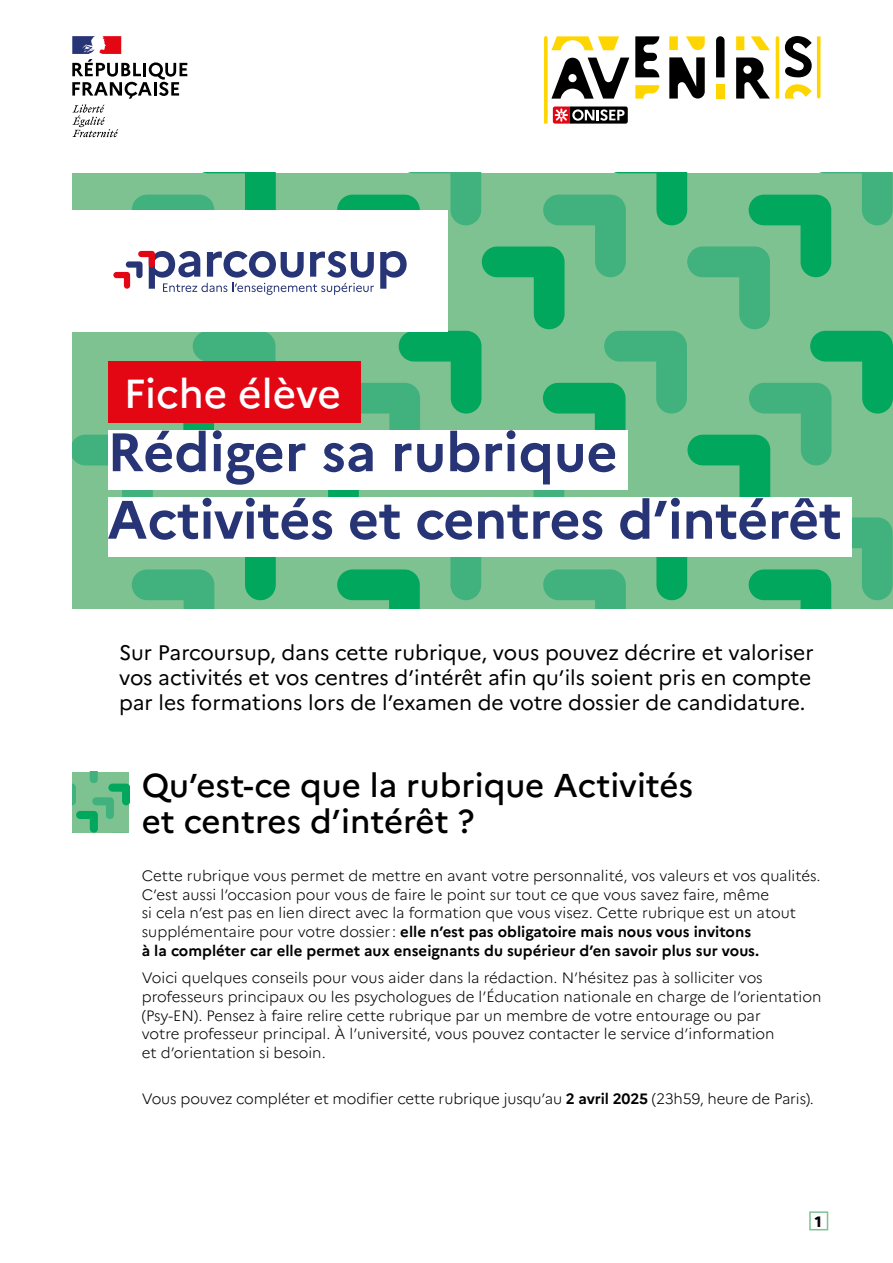
<style>
.page{position:relative;width:893px;height:1263px;background:#fff}
.page>*{position:absolute;margin:0;border:0;box-sizing:border-box;transform-origin:0 0}
.t1{font:700 54px/67.5px "Marianne";letter-spacing:-.01em;color:#273475}
.t2{font:500 40.5px "Marianne";color:#fff}
.t3{font:500 33px/36px "Marianne";color:#000}
.t4{font:21px/25.2px "Marianne";color:#000;text-align:justify}
.t5{font:300 15px/18.8px "Marianne";color:#000}
.t6{font:800 15px "Marianne";color:#000}
.s1{font-weight:700}
</style>
<div class="page">
<div style="left:809px;top:1211px;width:19px;height:19px;border:2px solid #7fc391"></div>
<svg style="left:72px;top:173px;width:821px;height:435px"></svg>
<svg style="left:72px;top:36px;width:115px;height:101px"></svg>
<svg style="left:669px;top:36px;width:9px;height:14px"></svg>
<svg style="left:686px;top:36px;width:19px;height:14px"></svg>
<svg style="left:736px;top:36px;width:8px;height:14px"></svg>
<svg style="left:751px;top:36px;width:19px;height:14px"></svg>
<svg style="left:635px;top:85px;width:24px;height:14px"></svg>
<div style="left:716px;top:84px;width:8px;height:15px;background:#ffd500"></div>
<svg style="left:716px;top:36px;width:8px;height:41px"></svg>
<svg style="left:635px;top:36px;width:24px;height:41px"></svg>
<svg style="left:669px;top:57px;width:36px;height:42px"></svg>
<svg style="left:736px;top:58px;width:34px;height:41px"></svg>
<svg style="left:776px;top:36px;width:44px;height:63px"></svg>
<svg style="left:544px;top:36px;width:85px;height:88px"></svg>
<svg style="left:72px;top:772px;width:57px;height:60px;background:#64bb86"></svg>
<div style="left:108px;top:362px;width:253px;height:61px;background:#e30613"></div>
<div style="left:108px;top:431px;width:520px;height:59px;background:#fff"></div>
<div style="left:108px;top:498px;width:744px;height:59px;background:#fff"></div>
<h2 class="t2" style="left:124px;top:368px;width:219px">Fiche élève</h2>
<h1 class="t1" style="left:107px;top:418px;width:736px">Rédiger sa rubrique<br>Activités et centres d’intérêt</h1>
<h3 class="t4" style="left:119px;top:639px;width:696px">Sur Parcoursup, dans cette rubrique, vous pouvez décrire et valoriser vos activités et vos centres d’intérêt afin qu’ils soient pris en compte par les formations lors de l’examen de votre dossier de candidature.</h3>
<h3 class="t3" style="left:142px;top:767px;width:553px">Qu’est-ce que la rubrique Activités et centres d’intérêt ?</h3>
<p class="t5" style="left:142px;top:866px;width:680px">Cette rubrique vous permet de mettre en avant votre personnalité, vos valeurs et vos qualités.<br>C’est aussi l’occasion pour vous de faire le point sur tout ce que vous savez faire, même<br>si cela n’est pas en lien direct avec la formation que vous visez. Cette rubrique est un atout supplémentaire pour votre dossier: <span class="s1">elle n’est pas obligatoire mais nous vous invitons<br>à la compléter car elle permet aux enseignants du supérieur d’en savoir plus sur vous.</span></p>
<p class="t5" style="left:142px;top:968px;width:681px">Voici quelques conseils pour vous aider dans la rédaction. N’hésitez pas à solliciter vos professeurs principaux ou les psychologues de l’Éducation nationale en charge de l’orientation (Psy-EN). Pensez à faire relire cette rubrique par un membre de votre entourage ou par<br>votre professeur principal. À l’université, vous pouvez contacter le service d’information<br>et d’orientation si besoin.</p>
<p class="t5" style="left:142px;top:1089px;width:674px">Vous pouvez compléter et modifier cette rubrique jusqu’au <span class="s1">2 avril 2025</span> (23h59, heure de Paris).</p>
<p class="t6" style="left:815px;top:1212px;width:8px">1</p>
</div>
